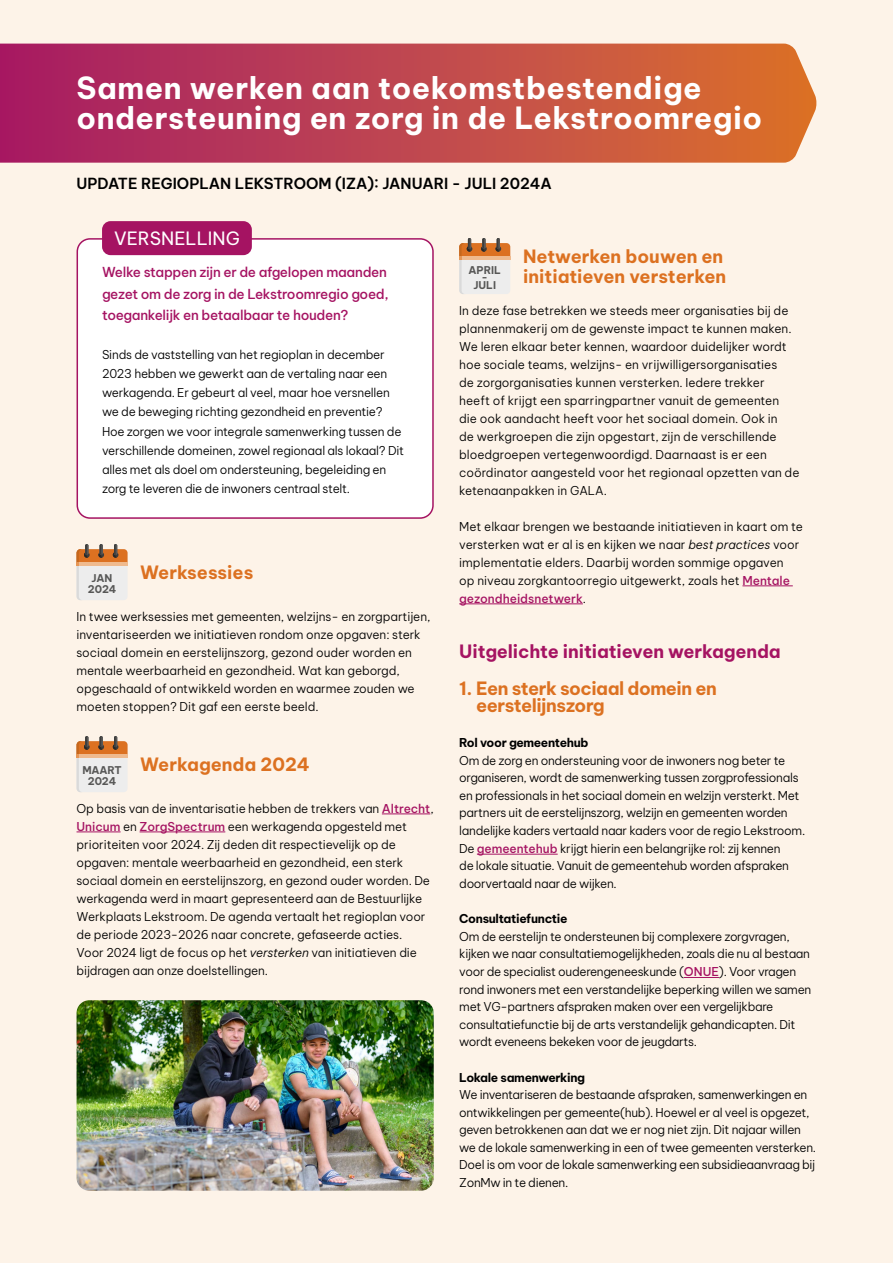
<style>
.page{position:relative;width:893px;height:1263px;background:#fdf3e8}
.page>*{position:absolute;margin:0;border:0;box-sizing:border-box;transform-origin:0 0}
.t1{font:700 30px/30px "Be Vietnam Pro";letter-spacing:.015em;color:#fff}
.t2{font:700 18px/19.2px "Be Vietnam Pro";letter-spacing:-.01em;color:#dc7121}
.t3{font:700 18px "Be Vietnam Pro";letter-spacing:-.01em;color:#a51362}
.t4{font:18px "Be Vietnam Pro";color:#fff}
.t5{font:600 15px "Be Vietnam Pro";color:#000}
.t6{font:500 13.5px/21.6px "Be Vietnam Pro";letter-spacing:-.02em;color:#a51362}
.t7{font:300 12px/17.5px "Be Vietnam Pro";letter-spacing:-.02em;color:#000}
.t8{font:300 12px/18px "Be Vietnam Pro";color:#000}
.t9{font:700 12px "Be Vietnam Pro";letter-spacing:-.03em;color:#000}
.t10{font:500 12px "Be Vietnam Pro";color:#a51362}
.t11{font:700 10.5px/10.5px "Be Vietnam Pro";color:#575756;text-align:center}
.s1{font-weight:500;color:#a51362}
.s2{font-style:italic}
.s3{font-weight:300;color:#000}
</style>
<div class="page">
<hr style="left:382px;top:813px;width:48px;height:1px;background:#a51362">
<hr style="left:77px;top:831px;width:44px;height:1px;background:#a51362">
<hr style="left:140px;top:831px;width:85px;height:1px;background:#a51362">
<hr style="left:742px;top:585px;width:51px;height:1px;background:#a51362">
<hr style="left:459px;top:603px;width:124px;height:1px;background:#a51362">
<hr style="left:477px;top:854px;width:81px;height:1px;background:#a51362">
<hr style="left:684px;top:977px;width:35px;height:1px;background:#a51362">
<svg style="left:0;top:44px;width:817px;height:119px;background:#c0494e"></svg>
<div style="left:77px;top:239px;width:356px;height:279px;background:#fff;border-radius:13px"></div>
<div style="left:77px;top:238px;width:357px;height:281px;border:2px solid #a51362;border-radius:13px"></div>
<div style="left:102px;top:221px;width:150px;height:34px;background:#a51362;border-radius:9px"></div>
<svg style="left:77px;top:544px;width:51px;height:56px"></svg>
<svg style="left:77px;top:736px;width:51px;height:56px"></svg>
<img style="left:77px;top:1000px;width:357px;height:191px">
<svg style="left:459px;top:238px;width:51px;height:56px"></svg>
<p class="t1" style="left:77px;top:69px;width:687px">Samen werken aan toekomstbestendige ondersteuning en zorg in de Lekstroomregio</p>
<h1 class="t5" style="left:77px;top:171px;width:477px">UPDATE REGIOPLAN LEKSTROOM (IZA): JANUARI - JULI 2024A</h1>
<p class="t4" style="left:114px;top:223px;width:127px">VERSNELLING</p>
<p class="t6" style="left:102px;top:260px;width:288px">Welke stappen zijn er de afgelopen maanden gezet om de zorg in de Lekstroomregio goed, toegankelijk en betaalbaar te houden?</p>
<p class="t7" style="left:102px;top:344px;width:304px;line-height:19.2px">Sinds de vaststelling van het regioplan in december 2023 hebben we gewerkt aan de vertaling naar een werkagenda. Er gebeurt al veel, maar hoe versnellen we de beweging richting gezondheid en preventie?<br>Hoe zorgen we voor integrale samenwerking tussen de verschillende domeinen, zowel regionaal als lokaal? Dit alles met als doel om ondersteuning, begeleiding en zorg te leveren die de inwoners centraal stelt.</p>
<h2 class="t2" style="left:140px;top:561px;width:115px">Werksessies</h2>
<p class="t7" style="left:77px;top:606px;width:355px;line-height:18px">In twee werksessies met gemeenten, welzijns- en zorgpartijen, inventariseerden we initiatieven rondom onze opgaven: sterk sociaal domein en eerstelijnszorg, gezond ouder worden en mentale weerbaarheid en gezondheid. Wat kan geborgd, opgeschaald of ontwikkeld worden en waarmee zouden we moeten stoppen? Dit gaf een eerste beeld.</p>
<p class="t11" style="left:88px;top:572px;width:30px">JAN<br>2024</p>
<h2 class="t2" style="left:140px;top:753px;width:171px">Werkagenda 2024</h2>
<p class="t7" style="left:77px;top:798px;width:359px;line-height:18px">Op basis van de inventarisatie hebben de trekkers van <span class="s1">Altrecht</span>, <span class="s1">Unicum</span> en <span class="s1">ZorgSpectrum</span> een werkagenda opgesteld met prioriteiten voor 2024. Zij deden dit respectievelijk op de opgaven: mentale weerbaarheid en gezondheid, een sterk sociaal domein en eerstelijnszorg, en gezond ouder worden. De werkagenda werd in maart gepresenteerd aan de Bestuurlijke Werkplaats Lekstroom. De agenda vertaalt het regioplan voor de periode 2023-2026 naar concrete, gefaseerde acties.<br>Voor 2024 ligt de focus op het <span class="s2">versterken</span> van initiatieven die bijdragen aan onze doelstellingen.</p>
<p class="t11" style="left:82px;top:764px;width:41px">MAART<br>2024</p>
<h3 class="t2" style="left:523px;top:245px;width:205px">Netwerken bouwen en initiatieven versterken</h3>
<p class="t8" style="left:459px;top:300px;width:342px">In deze fase betrekken we steeds meer organisaties bij de plannenmakerij om de gewenste impact te kunnen maken.<br>We leren elkaar beter kennen, waardoor duidelijker wordt hoe sociale teams, welzijns- en vrijwilligersorganisaties<br>de zorgorganisaties kunnen versterken. Iedere trekker<br>heeft of krijgt een sparringpartner vanuit de gemeenten die ook aandacht heeft voor het sociaal domein. Ook in<br>de werkgroepen die zijn opgestart, zijn de verschillende bloedgroepen vertegenwoordigd. Daarnaast is er een coördinator aangesteld voor het regionaal opzetten van de ketenaanpakken in GALA.</p>
<p class="t8" style="left:459px;top:516px;width:345px">Met elkaar brengen we bestaande initiatieven in kaart om te</p>
<p class="t8" style="left:459px;top:534px;width:342px">versterken wat er al is en kijken we naar <span class="s2">best practices</span> voor</p>
<p class="t8" style="left:459px;top:552px;width:326px">implementatie elders. Daarbij worden sommige opgaven</p>
<p class="t8" style="left:459px;top:570px;width:332px">op niveau zorgkantoorregio uitgewerkt, zoals het <span class="s1">Mentale</span></p>
<p class="t10" style="left:459px;top:588px;width:128px">gezondheidsnetwerk<span class="s3">.</span></p>
<p class="t3" style="left:459px;top:636px;width:323px">Uitgelichte initiatieven werkagenda</p>
<h4 class="t2" style="left:476px;top:677px;width:242px;line-height:17.5px;text-indent:-17px">1. Een sterk sociaal domein en eerstelijnszorg</h4>
<h5 class="t9" style="left:459px;top:732px;width:131px">Rol voor gemeentehub</h5>
<p class="t7" style="left:459px;top:750px;width:347px">Om de zorg en ondersteuning voor de inwoners nog beter te organiseren, wordt de samenwerking tussen zorgprofessionals en professionals in het sociaal domein en welzijn versterkt. Met partners uit de eerstelijnszorg, welzijn en gemeenten worden landelijke kaders vertaald naar kaders voor de regio Lekstroom.</p>
<p class="t7" style="left:459px;top:839px;width:331px">De <span class="s1">gemeentehub</span> krijgt hierin een belangrijke rol: zij kennen de lokale situatie. Vanuit de gemeentehub worden afspraken doorvertaald naar de wijken.</p>
<h6 class="t9" style="left:459px;top:908px;width:110px">Consultatiefunctie</h6>
<p class="t7" style="left:459px;top:926px;width:352px">Om de eerstelijn te ondersteunen bij complexere zorgvragen, kijken we naar consultatiemogelijkheden, zoals die nu al bestaan</p>
<p class="t7" style="left:459px;top:962px;width:354px">voor de specialist ouderengeneeskunde (<span class="s1">ONUE</span>). Voor vragen rond inwoners met een verstandelijke beperking willen we samen met VG-partners afspraken maken over een vergelijkbare consultatiefunctie bij de arts verstandelijk gehandicapten. Dit wordt eveneens bekeken voor de jeugdarts.</p>
<h6 class="t9" style="left:459px;top:1067px;width:127px">Lokale samenwerking</h6>
<p class="t7" style="left:459px;top:1085px;width:358px">We inventariseren de bestaande afspraken, samenwerkingen en ontwikkelingen per gemeente(hub). Hoewel er al veel is opgezet, geven betrokkenen aan dat we er nog niet zijn. Dit najaar willen we de lokale samenwerking in een of twee gemeenten versterken.<br>Doel is om voor de lokale samenwerking een subsidieaanvraag bij ZonMw in te dienen.</p>
<p class="t11" style="left:468px;top:263px;width:34px">APRIL</p>
<p class="t11" style="left:473px;top:272px;width:24px;line-height:7.8px">-<br>JULI</p>
</div>
